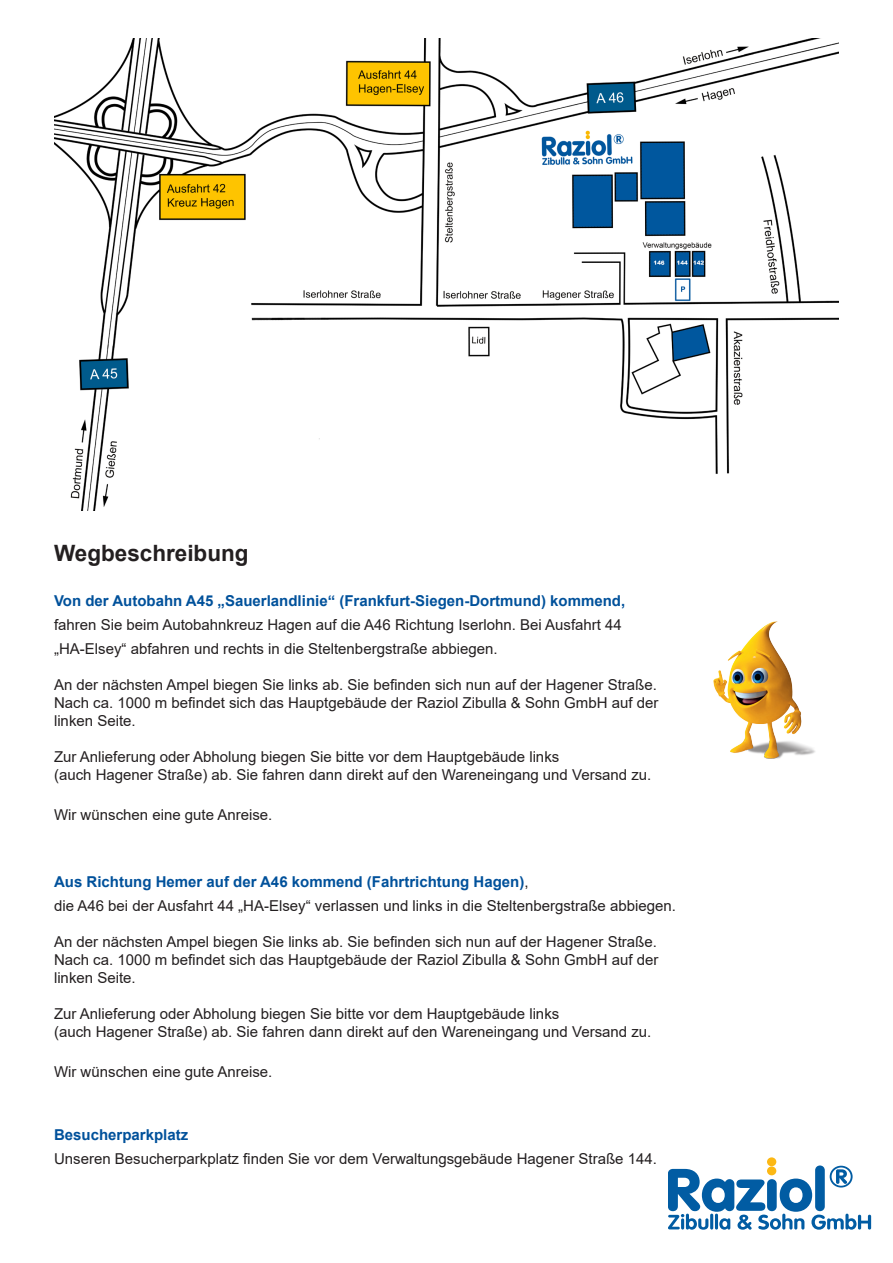
<style>
.page{position:relative;width:893px;height:1263px;background:#fff}
.page>*{position:absolute;margin:0;border:0;box-sizing:border-box;transform-origin:0 0}
.t1{font:700 22.5px "Arial";color:#231f20}
.t2{font:15px/18px "Arial";color:#231f20}
.t3{font:700 15px "Arial";color:#01519b}
.s1{font-weight:700;color:#01519b}
</style>
<div class="page">
<svg style="left:815px;top:1165px;width:10px;height:46px"></svg>
<svg style="left:668px;top:1169px;width:203px;height:61px"></svg>
<div style="left:767px;top:1166px;width:9px;height:9px;background:#fcb814;border-radius:50%"></div>
<div style="left:767px;top:1157px;width:9px;height:9px;background:#fcb814;border-radius:50%"></div>
<div style="left:830px;top:1166px;width:23px;height:21px;border:2px solid #015ca3;border-radius:50%"></div>
<img style="left:713px;top:621px;width:102px;height:138px">
<img style="left:54px;top:39px;width:785px;height:471px">
<p class="t1" style="left:54px;top:537px;width:196px">Wegbeschreibung</p>
<p class="t3" style="left:54px;top:590px;width:573px">Von der Autobahn A45 „Sauerlandlinie“ (Frankfurt-Siegen-Dortmund) kommend,</p>
<p class="t2" style="left:54px;top:613px;width:569px;line-height:24px">fahren Sie beim Autobahnkreuz Hagen auf die A46 Richtung Iserlohn. Bei Ausfahrt 44 „HA-Elsey“ abfahren und rechts in die Steltenbergstraße abbiegen.</p>
<p class="t2" style="left:54px;top:676px;width:606px;text-align:justify">An der nächsten Ampel biegen Sie links ab. Sie befinden sich nun auf der Hagener Straße.<br>Nach ca. 1000 m befindet sich das Hauptgebäude der Raziol Zibulla &amp; Sohn GmbH auf der linken Seite.</p>
<p class="t2" style="left:54px;top:748px;width:599px">Zur Anlieferung oder Abholung biegen Sie bitte vor dem Hauptgebäude links<br>(auch Hagener Straße) ab. Sie fahren dann direkt auf den Wareneingang und Versand zu.</p>
<p class="t2" style="left:54px;top:805px;width:220px">Wir wünschen eine gute Anreise.</p>
<p class="t2" style="left:54px;top:870px;width:623px;line-height:24px"><span class="s1">Aus Richtung Hemer auf der A46 kommend (Fahrtrichtung Hagen)</span>,<br>die A46 bei der Ausfahrt 44 „HA-Elsey“ verlassen und links in die Steltenbergstraße abbiegen.</p>
<p class="t2" style="left:54px;top:933px;width:606px;text-align:justify">An der nächsten Ampel biegen Sie links ab. Sie befinden sich nun auf der Hagener Straße.<br>Nach ca. 1000 m befindet sich das Hauptgebäude der Raziol Zibulla &amp; Sohn GmbH auf der linken Seite.</p>
<p class="t2" style="left:54px;top:1005px;width:599px">Zur Anlieferung oder Abholung biegen Sie bitte vor dem Hauptgebäude links<br>(auch Hagener Straße) ab. Sie fahren dann direkt auf den Wareneingang und Versand zu.</p>
<p class="t2" style="left:54px;top:1062px;width:220px">Wir wünschen eine gute Anreise.</p>
<p class="t3" style="left:54px;top:1124px;width:136px">Besucherparkplatz</p>
<p class="t2" style="left:54px;top:1150px;width:604px">Unseren Besucherparkplatz finden Sie vor dem Verwaltungsgebäude Hagener Straße 144.</p>
</div>
